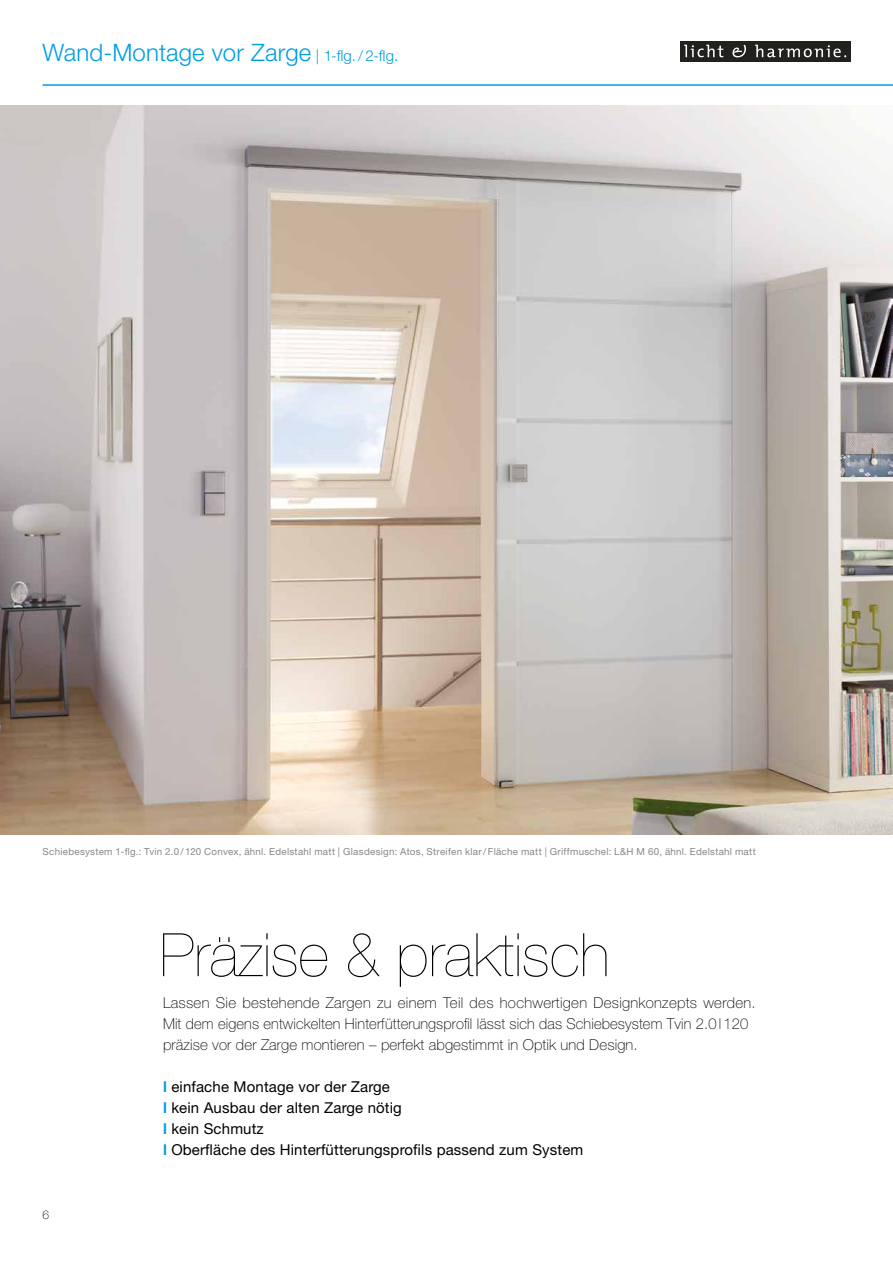
<style>
.page{position:relative;width:893px;height:1263px;background:#fff}
.page>*{position:absolute;margin:0;border:0;box-sizing:border-box;transform-origin:0 0}
.t1{font:200 60px "Helvetica Neue LT";color:#000}
.t2{font:300 24px "Helvetica Neue LT";letter-spacing:.005em;color:#009ee3}
.t3{font:100 15px/21px "Helvetica Neue LT";letter-spacing:.01em;color:#000}
.t4{font:15px/21px "Helvetica Neue LT";letter-spacing:.01em;color:#000}
.t5{font:100 12px "Helvetica Neue LT";color:#000}
.t6{font:9.75px "Helvetica Neue LT";letter-spacing:.03em;color:#878786}
.s1{font-size:15px}
.s2{font-weight:700;color:#009ee3}
</style>
<div class="page">
<img style="left:0;top:105px;width:893px;height:729px">
<hr style="left:43px;top:84px;width:850px;height:2px;background:#009ee3">
<div style="left:680px;top:41px;width:170px;height:20px;background:#21211d"></div>
<svg style="left:684px;top:45px;width:39px;height:12px"></svg>
<svg style="left:732px;top:45px;width:14px;height:12px"></svg>
<svg style="left:755px;top:45px;width:91px;height:12px"></svg>
<h2 class="t2" style="left:43px;top:38px;width:357px">Wand-Montage vor Zarge <span class="s1">| 1-flg. / 2-flg.</span></h2>
<p class="t6" style="left:43px;top:845px;width:715px">Schiebesystem 1-flg.: Tvin 2.0 / 120 Convex, ähnl. Edelstahl matt | Glasdesign: Atos, Streifen klar / Fläche matt | Griffmuschel: L&amp;H M 60, ähnl. Edelstahl matt</p>
<h1 class="t1" style="left:160px;top:920px;width:451px">Präzise &amp; praktisch</h1>
<p class="t5" style="left:43px;top:1208px;width:8px">6</p>
<p class="t3" style="left:163px;top:992px;width:594px">Lassen Sie bestehende Zargen zu einem Teil des hochwertigen Designkonzepts werden.<br>Mit dem eigens entwickelten Hinterfütterungsprofil lässt sich das Schiebesystem Tvin 2.0 l 120 präzise vor der Zarge montieren – perfekt abgestimmt in Optik und Design.</p>
<p class="t4" style="left:163px;top:1076px;width:422px"><span class="s2">l</span> einfache Montage vor der Zarge<br><span class="s2">l</span> kein Ausbau der alten Zarge nötig<br><span class="s2">l</span> kein Schmutz<br><span class="s2">l</span> Oberfläche des Hinterfütterungsprofils passend zum System</p>
</div>
